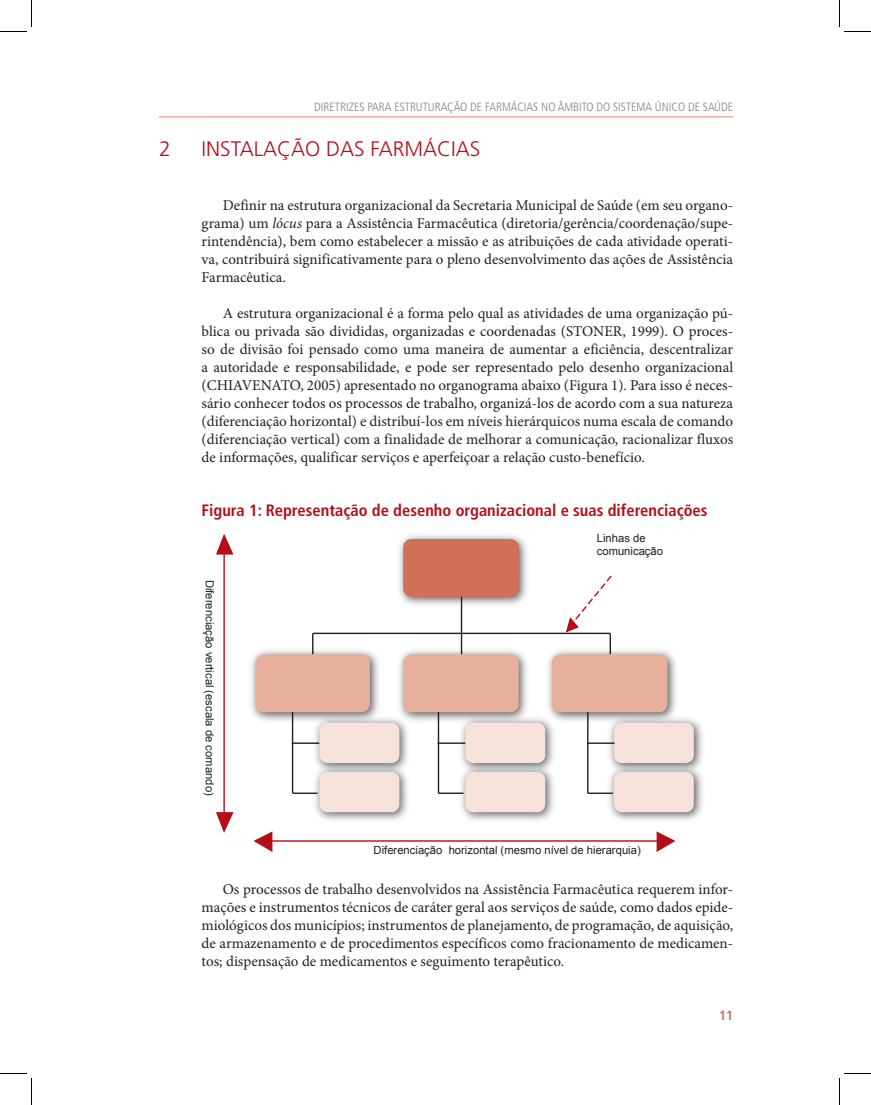
<style>
.page{position:relative;width:871px;height:1105px;background:#fff}
.page>*{position:absolute;margin:0;border:0;box-sizing:border-box;transform-origin:0 0}
.t1{font:300 21px "Frutiger LT Std";color:#b50e1a}
.t2{font:700 condensed 16.5px "Frutiger LT Std";color:#b50e1a}
.t3{font:15px/18px "Minion Pro";color:#231f20;text-align:justify}
.t4{font:700 condensed 13.5px "Frutiger LT Std";color:#d07059}
.t5{font:300 condensed 12px "Frutiger LT Std";color:#808285}
.t6{font:11.25px/13.5px "Arial";color:#231f20}
.s1{font-style:italic}
</style>
<div class="page">
<hr style="left:159px;top:117px;width:574px;height:1px;background:#d7836d">
<hr style="left:270px;top:840px;width:387px;height:1px;background:#b50e1a">
<svg style="left:253px;top:831px;width:21px;height:21px"></svg>
<svg style="left:655px;top:831px;width:21px;height:21px"></svg>
<hr style="left:223px;top:552px;width:2px;height:261px;background:#b50e1a">
<svg style="left:216px;top:811px;width:18px;height:22px"></svg>
<svg style="left:216px;top:534px;width:18px;height:22px"></svg>
<img style="left:399px;top:535px;width:128px;height:76px">
<div style="left:403px;top:539px;width:116px;height:58px;background:#d07059;border-radius:8px"></div>
<hr style="left:461px;top:597px;width:1px;height:57px;background:#231f20">
<hr style="left:313px;top:633px;width:297px;height:1px;background:#231f20">
<img style="left:399px;top:644px;width:128px;height:82px">
<div style="left:403px;top:654px;width:116px;height:58px;background:#e7b09d;border-radius:8px"></div>
<img style="left:548px;top:650px;width:128px;height:76px">
<div style="left:552px;top:654px;width:115px;height:58px;background:#e7b09d;border-radius:8px"></div>
<img style="left:251px;top:644px;width:128px;height:82px">
<div style="left:256px;top:654px;width:114px;height:58px;background:#e7b09d;border-radius:8px"></div>
<img style="left:310px;top:713px;width:104px;height:49px">
<div style="left:320px;top:723px;width:79px;height:40px;background:#f7e2d9;border-radius:8px"></div>
<img style="left:315px;top:762px;width:93px;height:59px">
<div style="left:320px;top:772px;width:79px;height:40px;background:#f7e2d9;border-radius:8px"></div>
<img style="left:455px;top:713px;width:104px;height:49px">
<div style="left:465px;top:723px;width:80px;height:40px;background:#f7e2d9;border-radius:8px"></div>
<img style="left:461px;top:762px;width:93px;height:59px">
<div style="left:465px;top:772px;width:80px;height:40px;background:#f7e2d9;border-radius:8px"></div>
<img style="left:604px;top:713px;width:99px;height:49px">
<div style="left:614px;top:723px;width:80px;height:40px;background:#f7e2d9;border-radius:8px"></div>
<img style="left:609px;top:762px;width:94px;height:59px">
<div style="left:614px;top:772px;width:80px;height:40px;background:#f7e2d9;border-radius:8px"></div>
<svg style="left:565px;top:575px;width:48px;height:79px"></svg>
<hr style="left:292px;top:712px;width:1px;height:81px;background:#231f20">
<hr style="left:293px;top:792px;width:25px;height:2px;background:#231f20">
<hr style="left:292px;top:742px;width:27px;height:2px;background:#231f20">
<hr style="left:438px;top:712px;width:1px;height:81px;background:#231f20">
<hr style="left:438px;top:792px;width:25px;height:2px;background:#231f20">
<hr style="left:438px;top:742px;width:27px;height:2px;background:#231f20">
<hr style="left:587px;top:712px;width:1px;height:81px;background:#231f20">
<hr style="left:588px;top:792px;width:25px;height:2px;background:#231f20">
<hr style="left:587px;top:742px;width:28px;height:2px;background:#231f20">
<svg style="left:0;top:0;width:32px;height:32px"></svg>
<svg style="left:0;top:1073px;width:32px;height:32px"></svg>
<svg style="left:839px;top:0;width:32px;height:32px"></svg>
<svg style="left:839px;top:1073px;width:32px;height:32px"></svg>
<p class="t5" style="left:314px;top:100px;width:420px">DIRETRIZES PARA ESTRUTURAÇÃO DE FARMÁCIAS NO ÂMBITO DO SISTEMA ÚNICO DE SAÚDE</p>
<h1 class="t1" style="left:159px;top:137px;width:13px">2</h1>
<h1 class="t1" style="left:202px;top:137px;width:207px">INSTALAÇÃO DAS FARMÁ</h1>
<h1 class="t1" style="left:437px;top:137px;width:45px">CIAS</h1>
<p class="t3" style="left:202px;top:196px;width:533px;text-indent:21px">Definir na estrutura organizacional da Secretaria Municipal de Saúde (em seu organo&shy;grama) um <span class="s1">lócus</span> para a Assistência Farmacêutica (diretoria/gerência/coordenação/supe&shy;rintendência), bem como estabelecer a missão e as atribuições de cada atividade operati&shy;va, contribuirá significativamente para o pleno desenvolvimento das ações de Assistência Farmacêutica.</p>
<p class="t3" style="left:202px;top:304px;width:533px;text-indent:21px">A estrutura organizacional é a forma pelo qual as atividades de uma organização pú&shy;blica ou privada são divididas, organizadas e coordenadas (STONER, 1999). O proces&shy;so de divisão foi pensado como uma maneira de aumentar a eficiência, descentralizar a autoridade e responsabilidade, e pode ser representado pelo desenho organizacional (CHIAVENATO, 2005) apresentado no organograma abaixo (Figura 1). Para isso é neces&shy;sário conhecer todos os processos de trabalho, organizá-los de acordo com a sua natureza (diferenciação horizontal) e distribuí-los em níveis hierárquicos numa escala de comando (diferenciação vertical) com a finalidade de melhorar a comunicação, racionalizar fluxos de informações, qualificar serviços e aperfeiçoar a relação custo-benefício.</p>
<p class="t2" style="left:202px;top:500px;width:507px">Figura 1: Representação de desenho organizacional e suas diferenciações</p>
<p class="t6" style="left:216px;top:580px;width:217px;rotate:90deg">Diferenciação vertical (escala de comando)</p>
<p class="t6" style="left:597px;top:531px;width:68px">Linhas de comunicação</p>
<p class="t6" style="left:374px;top:844px;width:269px">Diferenciação horizontal (mesmo nível de hierarquia)</p>
<p class="t3" style="left:202px;top:880px;width:533px;text-indent:21px">Os processos de trabalho desenvolvidos na Assistência Farmacêutica requerem infor&shy;mações e instrumentos técnicos de caráter geral aos serviços de saúde, como dados epide&shy;miológicos dos municípios; instrumentos de planejamento, de programação, de aquisição, de armazenamento e de procedimentos específicos como fracionamento de medicamen&shy;tos; dispensação de medicamentos e seguimento terapêutico.</p>
<p class="t4" style="left:719px;top:1007px;width:16px">11</p>
</div>
